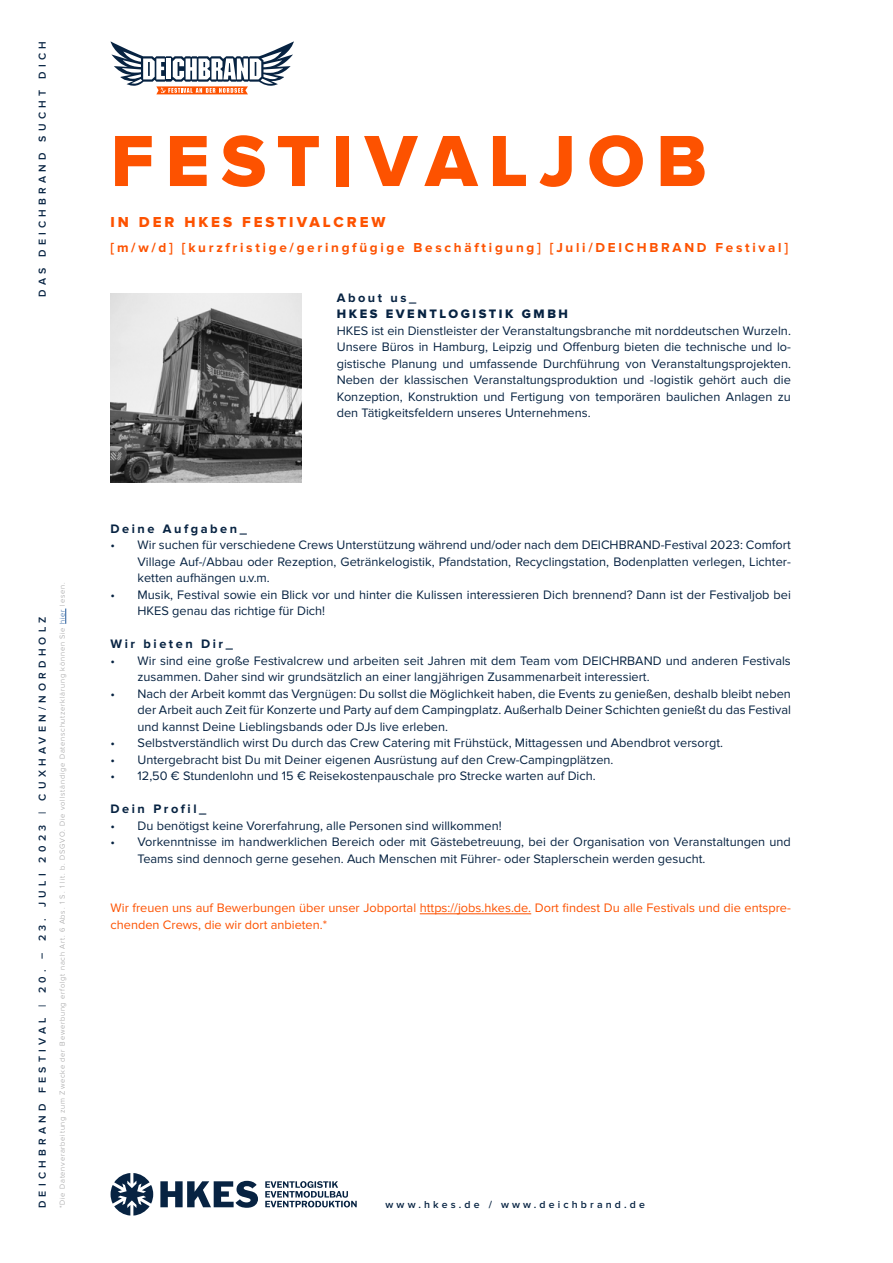
<style>
.page{position:relative;width:893px;height:1263px;background:#fff}
.page>*{position:absolute;margin:0;border:0;box-sizing:border-box;transform-origin:0 0}
.t1{font:75px "Proxima Nova Extrabld";letter-spacing:.15em;color:#fd5200}
.t2{font:15px "Proxima Nova Extrabld";letter-spacing:.2em;color:#fd5200}
.t3{font:700 13.5px "Proxima Nova";letter-spacing:.2em;color:#fd5200}
.t4{font:12.75px/16.5px "Proxima Nova";color:#072342;text-align:justify}
.t5{font:12.75px/16.5px "Proxima Nova";color:#fd5200}
.t6{font:700 12.75px "Proxima Nova";letter-spacing:.2em;color:#072342}
.t7{font:12.75px "Proxima Nova Extrabld";letter-spacing:.2em;color:#072342}
.t8{font:600 10.5px "Proxima Nova";letter-spacing:.4em;color:#072342}
.t9{font:600 10.5px "Proxima Nova";letter-spacing:.3em;color:#072342}
.t10{font:300 7.5px "Proxima Nova";letter-spacing:.1em;color:#9c9c9d}
.s1{color:#22599b}
</style>
<div class="page">
<svg style="left:111px;top:41px;width:183px;height:53px"></svg>
<svg style="left:65px;top:608px;width:1px;height:16px"></svg>
<svg style="left:160px;top:1181px;width:98px;height:27px"></svg>
<svg style="left:111px;top:1173px;width:42px;height:42px"></svg>
<svg style="left:265px;top:1181px;width:92px;height:26px"></svg>
<hr style="left:420px;top:913px;width:111px;height:1px;background:#fd5200">
<img style="left:111px;top:293px;width:191px;height:190px">
<p class="t8" style="left:38px;top:297px;width:257px;rotate:-90deg">DAS DEICHBRAND SUCHT DICH</p>
<p class="t8" style="left:38px;top:1208px;width:593px;rotate:-90deg">DEICHBRAND FESTIVAL | 20. – 23. JULI 2023 | CUXHAVEN/NORDHOLZ</p>
<p class="t10" style="left:59px;top:1208px;width:627px;rotate:-90deg">*Die Datenverarbeitung zum Zwecke der Bewerbung erfolgt nach Art. 6 Abs. 1 S. 1 lit. b. DSGVO. Die vollständige Datenschutzerklärung können Sie <span class="s1">hier</span> lesen.</p>
<h1 class="t1" style="left:111px;top:127px;width:598px">FESTIVALJOB</h1>
<p class="t2" style="left:111px;top:215px;width:277px">IN DER HKES FESTIVALCREW</p>
<p class="t3" style="left:111px;top:240px;width:679px">[m/w/d] [kurzfristige/geringfügige Beschäftigung] [Juli/DEICHBRAND Festival]</p>
<p class="t6" style="left:337px;top:290px;width:81px">About us_</p>
<p class="t7" style="left:337px;top:308px;width:233px">HKES EVENTLOGISTIK GMBH</p>
<p class="t4" style="left:337px;top:322px;width:456px">HKES ist ein Dienstleister der Veranstaltungsbranche mit norddeutschen Wurzeln.<br>Unsere Büros in Hamburg, Leipzig und Offenburg bieten die technische und lo&shy;gistische Planung und umfassende Durchführung von Veranstaltungsprojekten.<br>Neben der klassischen Veranstaltungsproduktion und -logistik gehört auch die Konzeption, Konstruktion und Fertigung von temporären baulichen Anlagen zu den Tätigkeitsfeldern unseres Unternehmens.</p>
<p class="t6" style="left:111px;top:521px;width:138px">Deine Aufgaben_</p>
<p class="t4" style="left:138px;top:537px;width:655px;text-indent:-27px">• Wir suchen für verschiedene Crews Unterstützung während und/oder nach dem DEICHBRAND-Festival 2023: Comfort Village Auf-/Abbau oder Rezeption, Getränkelogistik, Pfandstation, Recyclingstation, Bodenplatten verlegen, Lichter&shy;ketten aufhängen u.v.m.</p>
<p class="t4" style="left:138px;top:586px;width:655px;text-indent:-27px">• Musik, Festival sowie ein Blick vor und hinter die Kulissen interessieren Dich brennend? Dann ist der Festivaljob bei<br>HKES genau das richtige für Dich!</p>
<p class="t6" style="left:111px;top:636px;width:124px">Wir bieten Dir_</p>
<p class="t4" style="left:138px;top:652px;width:655px;text-indent:-27px">• Wir sind eine große Festivalcrew und arbeiten seit Jahren mit dem Team vom DEICHRBAND und anderen Festivals zusammen. Daher sind wir grundsätzlich an einer langjährigen Zusammenarbeit interessiert.</p>
<p class="t4" style="left:138px;top:685px;width:655px;text-indent:-27px">• Nach der Arbeit kommt das Vergnügen: Du sollst die Möglichkeit haben, die Events zu genießen, deshalb bleibt neben der Arbeit auch Zeit für Konzerte und Party auf dem Campingplatz. Außerhalb Deiner Schichten genießt du das Festival und kannst Deine Lieblingsbands oder DJs live erleben.</p>
<p class="t4" style="left:111px;top:735px;width:614px">• Selbstverständlich wirst Du durch das Crew Catering mit Frühstück, Mittagessen und Abendbrot versorgt.</p>
<p class="t4" style="left:111px;top:751px;width:504px">• Untergebracht bist Du mit Deiner eigenen Ausrüstung auf den Crew-Campingplätzen.</p>
<p class="t4" style="left:111px;top:768px;width:487px">• 12,50 € Stundenlohn und 15 € Reisekostenpauschale pro Strecke warten auf Dich.</p>
<p class="t6" style="left:111px;top:801px;width:97px">Dein Profil_</p>
<p class="t4" style="left:111px;top:817px;width:393px">• Du benötigst keine Vorerfahrung, alle Personen sind willkommen!</p>
<p class="t4" style="left:138px;top:834px;width:655px;text-indent:-27px">• Vorkenntnisse im handwerklichen Bereich oder mit Gästebetreuung, bei der Organisation von Veranstaltungen und<br>Teams sind dennoch gerne gesehen. Auch Menschen mit Führer- oder Staplerschein werden gesucht.</p>
<p class="t5" style="left:111px;top:900px;width:682px">Wir freuen uns auf Bewerbungen über unser Jobportal https://jobs.hkes.de. Dort findest Du alle Festivals und die entspre&shy;chenden Crews, die wir dort anbieten.*</p>
<p class="t9" style="left:386px;top:1199px;width:261px">www.hkes.de / www.deichbrand.de</p>
</div>
